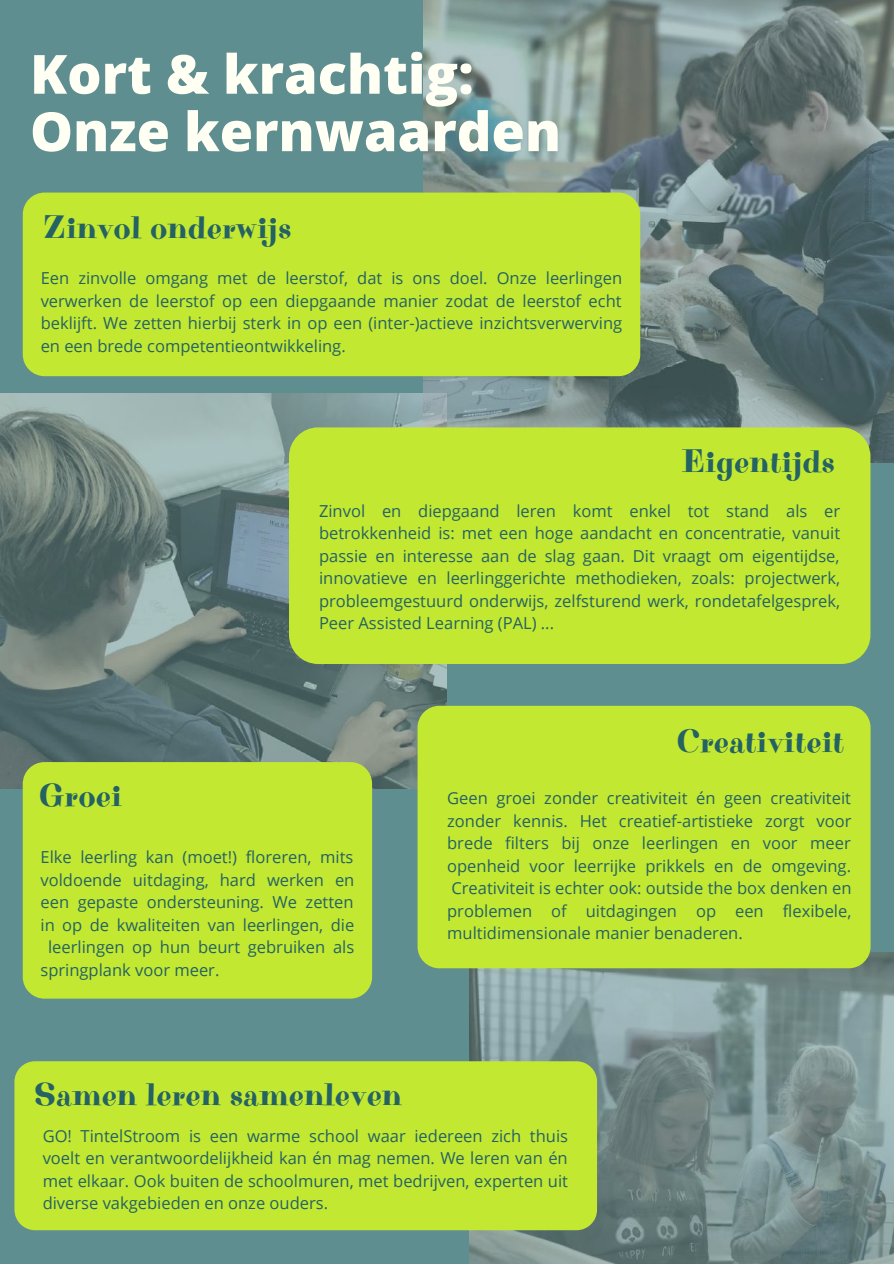
<style>
.page{position:relative;width:894px;height:1264px;background:#fff}
.page>*{position:absolute;margin:0;border:0;box-sizing:border-box;transform-origin:0 0}
.t1{font:800 54px/57.4px "Open Sans";color:#fffff4}
.t2{font:33px "Purple Purse";color:#246264}
.t3{font:16.5px/22.5px "Open Sans";color:#246264;text-align:justify}
</style>
<div class="page">
<div style="left:0;top:0;width:893px;height:1263px;background:#5f8e90"></div>
<img style="left:0;top:394px;width:446px;height:394px">
<img style="left:424px;top:0;width:469px;height:462px">
<div style="left:23px;top:192px;width:617px;height:184px;background:#c3e832;border-radius:22px"></div>
<div style="left:289px;top:427px;width:581px;height:237px;background:#c3e832;border-radius:29px"></div>
<div style="left:23px;top:762px;width:349px;height:236px;background:#c3e832;border-radius:22px"></div>
<img style="left:469px;top:952px;width:424px;height:311px">
<div style="left:417px;top:705px;width:453px;height:263px;background:#c3e832;border-radius:22px"></div>
<div style="left:14px;top:1061px;width:583px;height:169px;background:#c3e832;border-radius:21px"></div>
<h1 class="t1" style="left:30px;top:44px;width:532px">Kort &amp; krachtig:<br>Onze kernwaarden</h1>
<h2 class="t2" style="left:43px;top:208px;width:250px">Zinvol onderwijs</h2>
<p class="t3" style="left:41px;top:266px;width:583px">Een zinvolle omgang met de leerstof, dat is ons doel. Onze leerlingen verwerken de leerstof op een diepgaande manier zodat de leerstof echt beklijft. We zetten hierbij sterk in op een (inter-)actieve inzichtsverwerving en een brede competentieontwikkeling.</p>
<h2 class="t2" style="left:681px;top:441px;width:155px">Eigentijds</h2>
<p class="t3" style="left:319px;top:499px;width:522px">Zinvol en diepgaand leren komt enkel tot stand als er betrokkenheid is: met een hoge aandacht en concentratie, vanuit passie en interesse aan de slag gaan. Dit vraagt om eigentijdse, innovatieve en leerlinggerichte methodieken, zoals: projectwerk, probleemgestuurd onderwijs, zelfsturend werk, rondetafelgesprek, Peer Assisted Learning (PAL) ...</p>
<h2 class="t2" style="left:39px;top:775px;width:84px">Groei</h2>
<p class="t3" style="left:40px;top:845px;width:314px">Elke leerling kan (moet!) floreren, mits</p>
<p class="t3" style="left:40px;top:868px;width:315px">voldoende uitdaging, hard werken en</p>
<p class="t3" style="left:40px;top:890px;width:314px">een gepaste ondersteuning. We zetten</p>
<p class="t3" style="left:40px;top:913px;width:315px">in op de kwaliteiten van leerlingen, die</p>
<p class="t3" style="left:48px;top:935px;width:307px">leerlingen op hun beurt gebruiken als</p>
<p class="t3" style="left:40px;top:958px;width:180px">springplank voor meer.</p>
<h2 class="t2" style="left:676px;top:722px;width:169px">Creativiteit</h2>
<p class="t3" style="left:447px;top:786px;width:405px">Geen groei zonder creativiteit én geen creativiteit zonder kennis. Het creatief-artistieke zorgt voor brede filters bij onze leerlingen en voor meer openheid voor leerrijke prikkels en de omgeving.<br>Creativiteit is echter ook: outside the box denken en problemen of uitdagingen op een flexibele, multidimensionale manier benaderen.</p>
<h2 class="t2" style="left:34px;top:1075px;width:370px">Samen leren samenleven</h2>
<p class="t3" style="left:43px;top:1123px;width:526px">GO! TintelStroom is een warme school waar iedereen zich thuis voelt en verantwoordelijkheid kan én mag nemen. We leren van én met elkaar. Ook buiten de schoolmuren, met bedrijven, experten uit diverse vakgebieden en onze ouders.</p>
</div>
